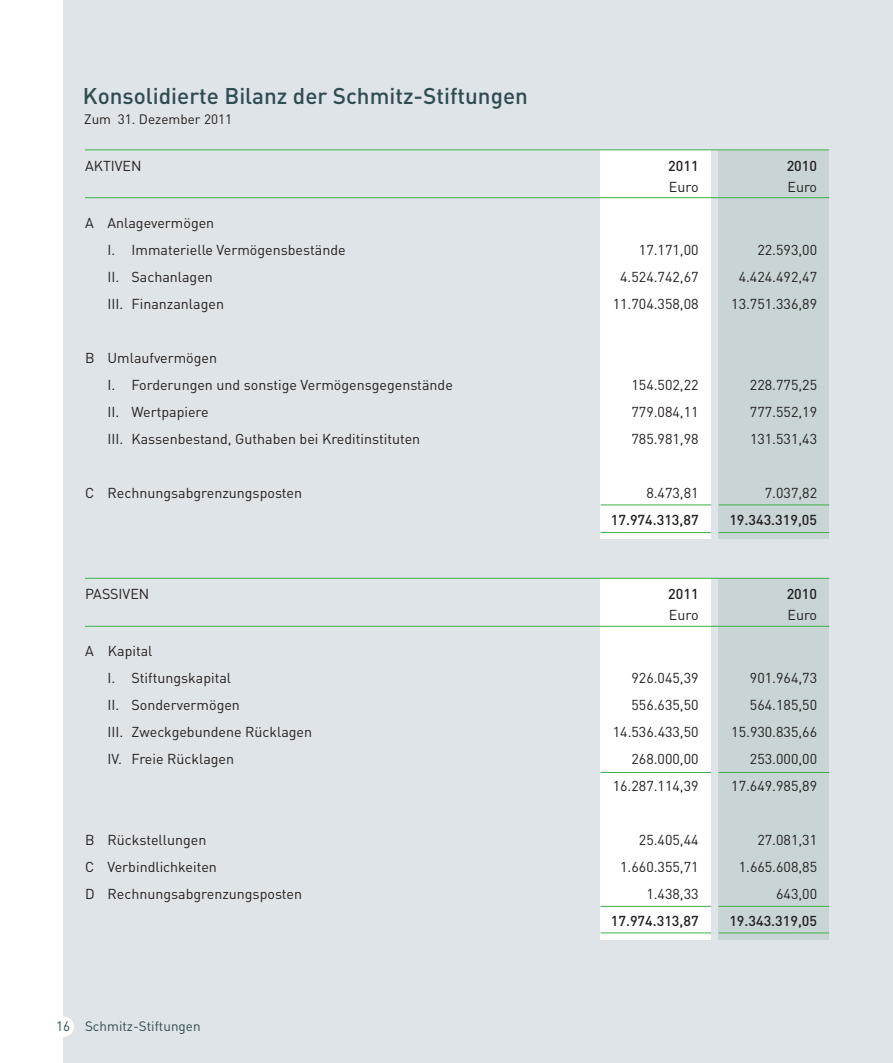
<style>
.page{position:relative;width:893px;height:1063px;background:#fff}
.page>*{position:absolute;margin:0;border:0;box-sizing:border-box;transform-origin:0 0}
.t1{font:500 22.5px "DIN";color:#304c51}
.t2{font:14.25px/27px "DIN";color:#231f20}
.t3{font:500 14.25px "DIN";color:#231f20}
.t4{font:13.5px "DIN";color:#304c51}
.t5{font:13.5px "DIN";color:#231f20}
</style>
<div class="page">
<div style="left:64px;top:0;width:829px;height:1063px;background:#dee4e7"></div>
<div style="left:719px;top:150px;width:110px;height:389px;background:#c9d4d7"></div>
<div style="left:601px;top:578px;width:110px;height:362px;background:#fff"></div>
<div style="left:601px;top:150px;width:110px;height:389px;background:#fff"></div>
<div style="left:719px;top:578px;width:110px;height:362px;background:#c9d4d7"></div>
<div style="left:54px;top:1017px;width:20px;height:20px;background:#fff;border-radius:50%"></div>
<hr style="left:601px;top:505px;width:110px;height:1px;background:#40ae49">
<hr style="left:601px;top:532px;width:110px;height:1px;background:#40ae49">
<hr style="left:601px;top:906px;width:110px;height:1px;background:#40ae49">
<hr style="left:601px;top:933px;width:110px;height:1px;background:#40ae49">
<hr style="left:601px;top:772px;width:110px;height:1px;background:#40ae49">
<hr style="left:85px;top:626px;width:744px;height:1px;background:#40ae49">
<hr style="left:85px;top:578px;width:744px;height:1px;background:#40ae49">
<hr style="left:85px;top:197px;width:744px;height:1px;background:#40ae49">
<hr style="left:85px;top:150px;width:744px;height:1px;background:#40ae49">
<hr style="left:719px;top:505px;width:110px;height:1px;background:#40ae49">
<hr style="left:719px;top:532px;width:110px;height:1px;background:#40ae49">
<hr style="left:719px;top:906px;width:110px;height:1px;background:#40ae49">
<hr style="left:719px;top:933px;width:110px;height:1px;background:#40ae49">
<hr style="left:719px;top:772px;width:110px;height:1px;background:#40ae49">
<h1 class="t1" style="left:83px;top:87px;width:447px">Konsolidierte Bilanz der Schmitz-Stiftungen</h1>
<p class="t5" style="left:84px;top:114px;width:149px">Zum 31. Dezember 2011</p>
<p class="t2" style="left:85px;top:154px;width:58px">AKTIVEN</p>
<p class="t3" style="left:668px;top:161px;width:32px">2011</p>
<p class="t3" style="left:787px;top:161px;width:32px">2010</p>
<p class="t2" style="left:669px;top:175px;width:31px">Euro</p>
<p class="t2" style="left:787px;top:175px;width:31px">Euro</p>
<p class="t2" style="left:108px;top:211px;width:240px;text-indent:-23px">A Anlagevermögen<br>I. Immaterielle Vermögensbestände</p>
<p class="t2" style="left:639px;top:238px;width:61px">17.171,00</p>
<p class="t2" style="left:757px;top:238px;width:61px">22.593,00</p>
<p class="t2" style="left:108px;top:265px;width:107px">II. Sachanlagen</p>
<p class="t2" style="left:620px;top:265px;width:80px">4.524.742,67</p>
<p class="t2" style="left:739px;top:265px;width:80px">4.424.492,47</p>
<p class="t2" style="left:108px;top:292px;width:118px">III. Finanzanlagen</p>
<p class="t2" style="left:613px;top:292px;width:87px">11.704.358,08</p>
<p class="t2" style="left:731px;top:292px;width:87px">13.751.336,89</p>
<p class="t2" style="left:108px;top:346px;width:347px;text-indent:-22px">B Umlaufvermögen<br>I. Forderungen und sonstige Vermögensgegenstände</p>
<p class="t2" style="left:631px;top:373px;width:69px">154.502,22</p>
<p class="t2" style="left:750px;top:373px;width:69px">228.775,25</p>
<p class="t2" style="left:108px;top:400px;width:103px">II. Wertpapiere</p>
<p class="t2" style="left:631px;top:400px;width:69px">779.084,11</p>
<p class="t2" style="left:750px;top:400px;width:69px">777.552,19</p>
<p class="t2" style="left:108px;top:427px;width:314px">III. Kassenbestand, Guthaben bei Kreditinstituten</p>
<p class="t2" style="left:631px;top:427px;width:69px">785.981,98</p>
<p class="t2" style="left:750px;top:427px;width:69px">131.531,43</p>
<p class="t2" style="left:85px;top:481px;width:219px">C Rechnungsabgrenzungsposten</p>
<p class="t2" style="left:646px;top:481px;width:54px">8.473,81</p>
<p class="t2" style="left:765px;top:481px;width:54px">7.037,82</p>
<p class="t3" style="left:611px;top:515px;width:89px">17.974.313,87</p>
<p class="t3" style="left:729px;top:515px;width:89px">19.343.319,05</p>
<p class="t2" style="left:85px;top:582px;width:66px">PASSIVEN</p>
<p class="t3" style="left:668px;top:589px;width:32px">2011</p>
<p class="t3" style="left:787px;top:589px;width:32px">2010</p>
<p class="t2" style="left:669px;top:603px;width:31px">Euro</p>
<p class="t2" style="left:787px;top:603px;width:31px">Euro</p>
<p class="t2" style="left:108px;top:639px;width:125px;text-indent:-22px">A Kapital<br>I. Stiftungskapital</p>
<p class="t2" style="left:631px;top:666px;width:69px">926.045,39</p>
<p class="t2" style="left:750px;top:666px;width:69px">901.964,73</p>
<p class="t2" style="left:108px;top:693px;width:134px">II. Sondervermögen</p>
<p class="t2" style="left:631px;top:693px;width:69px">556.635,50</p>
<p class="t2" style="left:750px;top:693px;width:69px">564.185,50</p>
<p class="t2" style="left:108px;top:720px;width:206px">III. Zweckgebundene Rücklagen</p>
<p class="t2" style="left:613px;top:720px;width:87px">14.536.433,50</p>
<p class="t2" style="left:731px;top:720px;width:87px">15.930.835,66</p>
<p class="t2" style="left:108px;top:747px;width:128px">IV. Freie Rücklagen</p>
<p class="t2" style="left:631px;top:747px;width:69px">268.000,00</p>
<p class="t2" style="left:750px;top:747px;width:69px">253.000,00</p>
<p class="t2" style="left:613px;top:774px;width:87px">16.287.114,39</p>
<p class="t2" style="left:731px;top:774px;width:87px">17.649.985,89</p>
<p class="t2" style="left:85px;top:828px;width:123px">B Rückstellungen</p>
<p class="t2" style="left:639px;top:828px;width:61px">25.405,44</p>
<p class="t2" style="left:757px;top:828px;width:61px">27.081,31</p>
<p class="t2" style="left:85px;top:855px;width:133px">C Verbindlichkeiten</p>
<p class="t2" style="left:620px;top:855px;width:80px">1.660.355,71</p>
<p class="t2" style="left:739px;top:855px;width:80px">1.665.608,85</p>
<p class="t2" style="left:85px;top:882px;width:219px">D Rechnungsabgrenzungsposten</p>
<p class="t2" style="left:646px;top:882px;width:54px">1.438,33</p>
<p class="t2" style="left:776px;top:882px;width:42px">643,00</p>
<p class="t3" style="left:611px;top:916px;width:89px">17.974.313,87</p>
<p class="t3" style="left:729px;top:916px;width:89px">19.343.319,05</p>
<p class="t4" style="left:56px;top:1022px;width:146px">16 Schmitz-Stiftungen</p>
</div>
